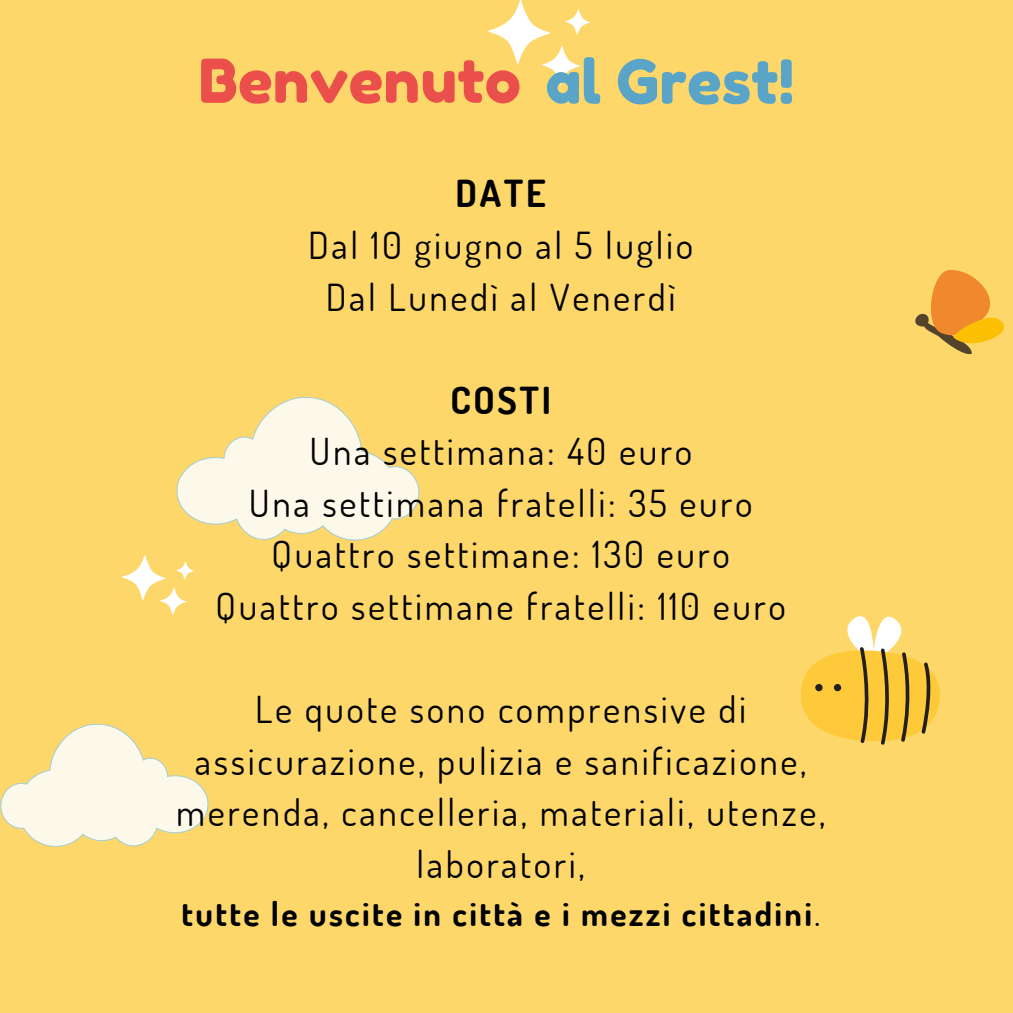
<style>
.page{position:relative;width:1013px;height:1013px;background:#fff}
.page>*{position:absolute;margin:0;border:0;box-sizing:border-box;transform-origin:0 0}
.t1{font:60.38px "Fredoka One";letter-spacing:.005em;color:#eb4f4b}
.t2{font:37.25px/51.5px "Dosis";letter-spacing:.07em;color:#000;text-align:center}
.t3{font:700 37.25px "Dosis";letter-spacing:.07em;color:#000}
.t4{font:700 33.5px "Dosis";letter-spacing:.07em;color:#000}
.s1{color:#5aa4c8}
.s2{font-weight:400}
</style>
<div class="page">
<div style="left:0;top:0;width:1012px;height:1012px;background:#fdd76a"></div>
<svg style="left:0;top:724px;width:209px;height:123px"></svg>
<svg style="left:176px;top:397px;width:244px;height:144px"></svg>
<svg style="left:122px;top:555px;width:72px;height:60px"></svg>
<svg style="left:488px;top:0;width:102px;height:85px"></svg>
<svg style="left:801px;top:616px;width:139px;height:128px"></svg>
<div style="left:815px;top:684px;width:7px;height:7px;background:#231f20;border-radius:50%"></div>
<div style="left:833px;top:684px;width:8px;height:7px;background:#231f20;border-radius:50%"></div>
<svg style="left:915px;top:270px;width:90px;height:85px"></svg>
<p class="t1" style="left:199px;top:44px;width:597px">Benvenuto <span class="s1">al Grest!</span></p>
<h1 class="t3" style="left:455px;top:169px;width:92px">DATE</h1>
<p class="t2" style="left:308px;top:218px;width:386px">Dal 10 giugno al 5 luglio</p>
<p class="t2" style="left:326px;top:270px;width:351px">Dal Lunedì al Venerdì</p>
<p class="t3" style="left:450px;top:375px;width:102px">COSTI</p>
<p class="t2" style="left:309px;top:425px;width:384px">Una settimana: 40 euro</p>
<p class="t2" style="left:249px;top:476px;width:505px">Una settimana fratelli: 35 euro</p>
<p class="t2" style="left:272px;top:528px;width:459px">Quattro settimane: 130 euro</p>
<p class="t2" style="left:216px;top:579px;width:571px">Quattro settimane fratelli: 110 euro</p>
<p class="t2" style="left:176px;top:682px;width:651px">Le quote sono comprensive di assicurazione, pulizia e sanificazione, merenda, cancelleria, materiali, utenze, laboratori,</p>
<p class="t4" style="left:181px;top:891px;width:640px">tutte le uscite in città e i mezzi cittadini<span class="s2">.</span></p>
</div>
